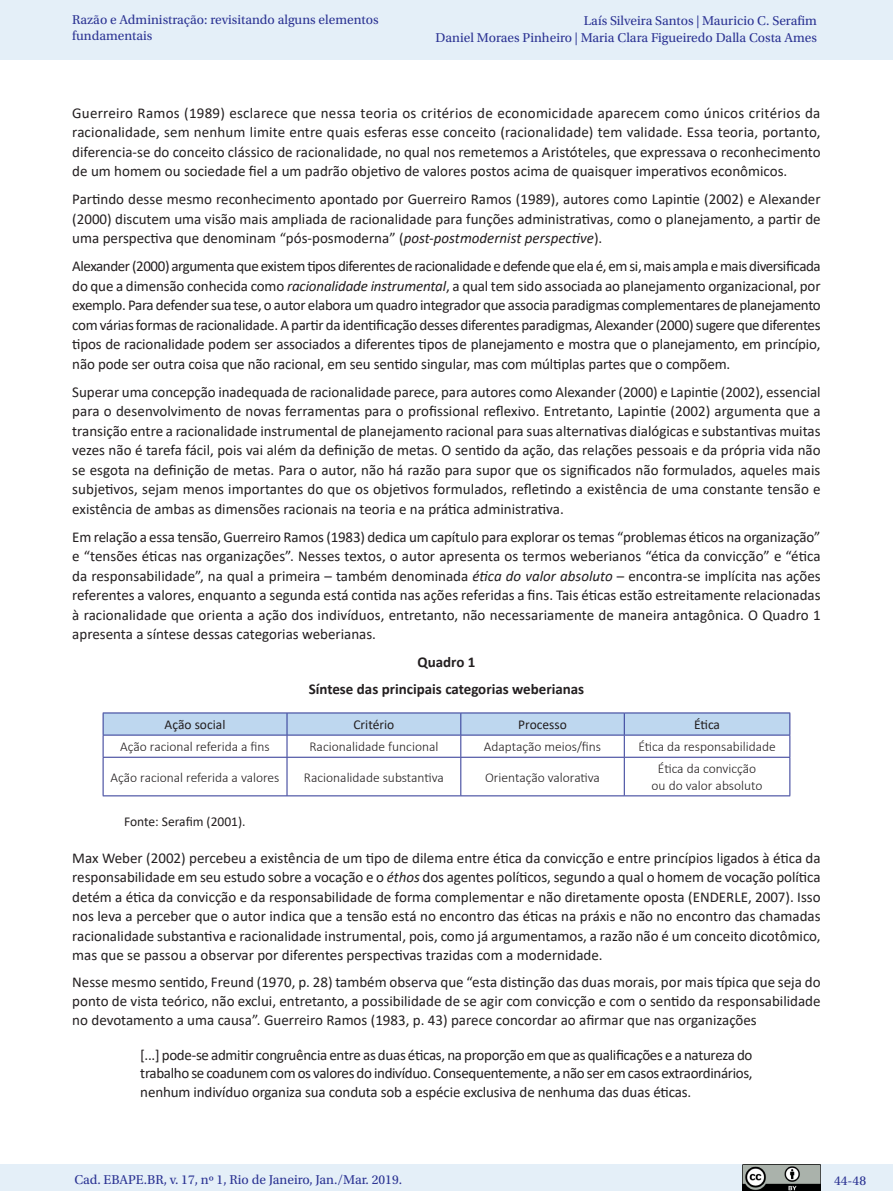
<style>
.page{position:relative;width:893px;height:1191px;background:#fff}
.page>*{position:absolute;margin:0;border:0;box-sizing:border-box;transform-origin:0 0}
._06_0_texto{font:15px/19.5px "Calibri";color:#231f20;text-align:justify}
._06_2_citação{font:15px/18px "Calibri";letter-spacing:-.02em;color:#231f20}
._08_2_tabela_titulo{font:700 15px "Calibri";color:#231f20}
.t1{font:13.5px/16.5px "Utopia Std";color:#2b3393}
._08_2_tabela_texto_1{font:300 13.5px/16.5px "Calibri";color:#231f20;text-align:center}
._08_2_tabela_gargant{font:13.5px "Calibri";color:#231f20}
._08_2_tabela_fonte{font:13.5px "Calibri";color:#231f20}
.s1{font-style:italic}
</style>
<div class="page">
<div style="left:0;top:0;width:893px;height:60px;background:#e4eff8"></div>
<div style="left:0;top:1164px;width:893px;height:27px;background:#e4eff8"></div>
<img style="left:743px;top:1164px;width:78px;height:27px">
<hr style="left:103px;top:712px;width:184px;height:1px;background:#2b3393">
<hr style="left:287px;top:712px;width:174px;height:1px;background:#2b3393">
<hr style="left:461px;top:712px;width:163px;height:1px;background:#2b3393">
<hr style="left:624px;top:712px;width:166px;height:1px;background:#2b3393">
<svg style="left:103px;top:713px;width:687px;height:44px"></svg>
<hr style="left:103px;top:757px;width:184px;height:1px;background:#2b3393">
<hr style="left:103px;top:757px;width:1px;height:38px;background:#2b3393">
<hr style="left:287px;top:757px;width:174px;height:1px;background:#2b3393">
<hr style="left:287px;top:757px;width:1px;height:38px;background:#2b3393">
<hr style="left:461px;top:757px;width:163px;height:1px;background:#2b3393">
<hr style="left:460px;top:757px;width:1px;height:38px;background:#2b3393">
<hr style="left:624px;top:757px;width:166px;height:1px;background:#2b3393">
<hr style="left:624px;top:757px;width:1px;height:38px;background:#2b3393">
<hr style="left:789px;top:757px;width:1px;height:38px;background:#2b3393">
<hr style="left:103px;top:795px;width:184px;height:1px;background:#2b3393">
<hr style="left:287px;top:795px;width:174px;height:1px;background:#2b3393">
<hr style="left:461px;top:795px;width:163px;height:1px;background:#2b3393">
<hr style="left:624px;top:795px;width:166px;height:1px;background:#2b3393">
<p class="t1" style="left:72px;top:11px;width:308px">Razão e Administração: revisitando alguns elementos fundamentais</p>
<p class="t1" style="left:436px;top:13px;width:383px;text-align:right">Laís Silveira Santos | Mauricio C. Serafim<br>Daniel Moraes Pinheiro | Maria Clara Figueiredo Dalla Costa Ames</p>
<p class="_06_0_texto" style="left:72px;top:102px;width:750px">Guerreiro Ramos (1989) esclarece que nessa teoria os critérios de economicidade aparecem como únicos critérios da racionalidade, sem nenhum limite entre quais esferas esse conceito (racionalidade) tem validade. Essa teoria, portanto, diferencia-se do conceito clássico de racionalidade, no qual nos remetemos a Aristóteles, que expressava o reconhecimento de um homem ou sociedade fiel a um padrão objetivo de valores postos acima de quaisquer imperativos econômicos.</p>
<p class="_06_0_texto" style="left:72px;top:189px;width:750px">Partindo desse mesmo reconhecimento apontado por Guerreiro Ramos (1989), autores como Lapintie (2002) e Alexander (2000) discutem uma visão mais ampliada de racionalidade para funções administrativas, como o planejamento, a partir de uma perspectiva que denominam “pós-posmoderna” (<span class="s1">post-postmodernist perspective</span>).</p>
<p class="_06_0_texto" style="left:72px;top:256px;width:750px">Alexander (2000) argumenta que existem tipos diferentes de racionalidade e defende que ela é, em si, mais ampla e mais diversificada do que a dimensão conhecida como <span class="s1">racionalidade instrumental</span>, a qual tem sido associada ao planejamento organizacional, por exemplo. Para defender sua tese, o autor elabora um quadro integrador que associa paradigmas complementares de planejamento com várias formas de racionalidade. A partir da identificação desses diferentes paradigmas, Alexander (2000) sugere que diferentes tipos de racionalidade podem ser associados a diferentes tipos de planejamento e mostra que o planejamento, em princípio, não pode ser outra coisa que não racional, em seu sentido singular, mas com múltiplas partes que o compõem.</p>
<p class="_06_0_texto" style="left:72px;top:381px;width:750px">Superar uma concepção inadequada de racionalidade parece, para autores como Alexander (2000) e Lapintie (2002), essencial para o desenvolvimento de novas ferramentas para o profissional reflexivo. Entretanto, Lapintie (2002) argumenta que a transição entre a racionalidade instrumental de planejamento racional para suas alternativas dialógicas e substantivas muitas vezes não é tarefa fácil, pois vai além da definição de metas. O sentido da ação, das relações pessoais e da própria vida não se esgota na definição de metas. Para o autor, não há razão para supor que os significados não formulados, aqueles mais subjetivos, sejam menos importantes do que os objetivos formulados, refletindo a existência de uma constante tensão e existência de ambas as dimensões racionais na teoria e na prática administrativa.</p>
<p class="_06_0_texto" style="left:72px;top:526px;width:750px">Em relação a essa tensão, Guerreiro Ramos (1983) dedica um capítulo para explorar os temas “problemas éticos na organização” e “tensões éticas nas organizações”. Nesses textos, o autor apresenta os termos weberianos “ética da convicção” e “ética da responsabilidade”, na qual a primeira – também denominada <span class="s1">ética do valor absoluto</span> – encontra-se implícita nas ações referentes a valores, enquanto a segunda está contida nas ações referidas a fins. Tais éticas estão estreitamente relacionadas à racionalidade que orienta a ação dos indivíduos, entretanto, não necessariamente de maneira antagônica. O Quadro 1 apresenta a síntese dessas categorias weberianas.</p>
<p class="_08_2_tabela_titulo" style="left:417px;top:651px;width:60px">Quadro 1</p>
<p class="_08_2_tabela_titulo" style="left:309px;top:678px;width:277px">Síntese das principais categorias weberianas</p>
<p class="_08_2_tabela_gargant" style="left:165px;top:715px;width:62px">Ação social</p>
<p class="_08_2_tabela_gargant" style="left:353px;top:715px;width:43px">Critério</p>
<p class="_08_2_tabela_gargant" style="left:518px;top:715px;width:50px">Processo</p>
<p class="_08_2_tabela_gargant" style="left:694px;top:715px;width:28px">Ética</p>
<p class="_08_2_tabela_texto_1" style="left:120px;top:738px;width:151px">Ação racional referida a fins</p>
<p class="_08_2_tabela_texto_1" style="left:309px;top:738px;width:130px">Racionalidade funcional</p>
<p class="_08_2_tabela_texto_1" style="left:484px;top:738px;width:119px">Adaptação meios/fins</p>
<p class="_08_2_tabela_texto_1" style="left:638px;top:738px;width:139px">Ética da responsabilidade</p>
<p class="_08_2_tabela_texto_1" style="left:111px;top:768px;width:170px">Ação racional referida a valores</p>
<p class="_08_2_tabela_texto_1" style="left:304px;top:768px;width:141px">Racionalidade substantiva</p>
<p class="_08_2_tabela_texto_1" style="left:485px;top:768px;width:116px">Orientação valorativa</p>
<p class="_08_2_tabela_texto_1" style="left:652px;top:760px;width:112px">Ética da convicção ou do valor absoluto</p>
<p class="_08_2_tabela_fonte" style="left:124px;top:812px;width:123px">Fonte: Serafim (2001).</p>
<p class="_06_0_texto" style="left:72px;top:847px;width:750px">Max Weber (2002) percebeu a existência de um tipo de dilema entre ética da convicção e entre princípios ligados à ética da responsabilidade em seu estudo sobre a vocação e o <span class="s1">éthos</span> dos agentes políticos, segundo a qual o homem de vocação política detém a ética da convicção e da responsabilidade de forma complementar e não diretamente oposta (ENDERLE, 2007). Isso nos leva a perceber que o autor indica que a tensão está no encontro das éticas na práxis e não no encontro das chamadas racionalidade substantiva e racionalidade instrumental, pois, como já argumentamos, a razão não é um conceito dicotômico, mas que se passou a observar por diferentes perspectivas trazidas com a modernidade.</p>
<p class="_06_0_texto" style="left:72px;top:972px;width:750px;line-height:18.8px">Nesse mesmo sentido, Freund (1970, p. 28) também observa que “esta distinção das duas morais, por mais típica que seja do ponto de vista teórico, não exclui, entretanto, a possibilidade de se agir com convicção e com o sentido da responsabilidade no devotamento a uma causa”. Guerreiro Ramos (1983, p. 43) parece concordar ao afirmar que nas organizações</p>
<p class="_06_2_citação" style="left:140px;top:1045px;width:614px">[...] pode-se admitir congruência entre as duas éticas, na proporção em que as qualificações e a natureza do trabalho se coadunem com os valores do indivíduo. Consequentemente, a não ser em casos extraordinários,</p>
<p class="_06_2_citação" style="left:140px;top:1083px;width:553px">nenhum indivíduo organiza sua conduta sob a espécie exclusiva de nenhuma das duas éticas.</p>
<p class="t1" style="left:74px;top:1171px;width:329px">Cad. EBAPE.BR, v. 17, nº 1, Rio de Janeiro, Jan./Mar. 2019.</p>
<p class="t1" style="left:834px;top:1172px;width:33px">44-48</p>
</div>
